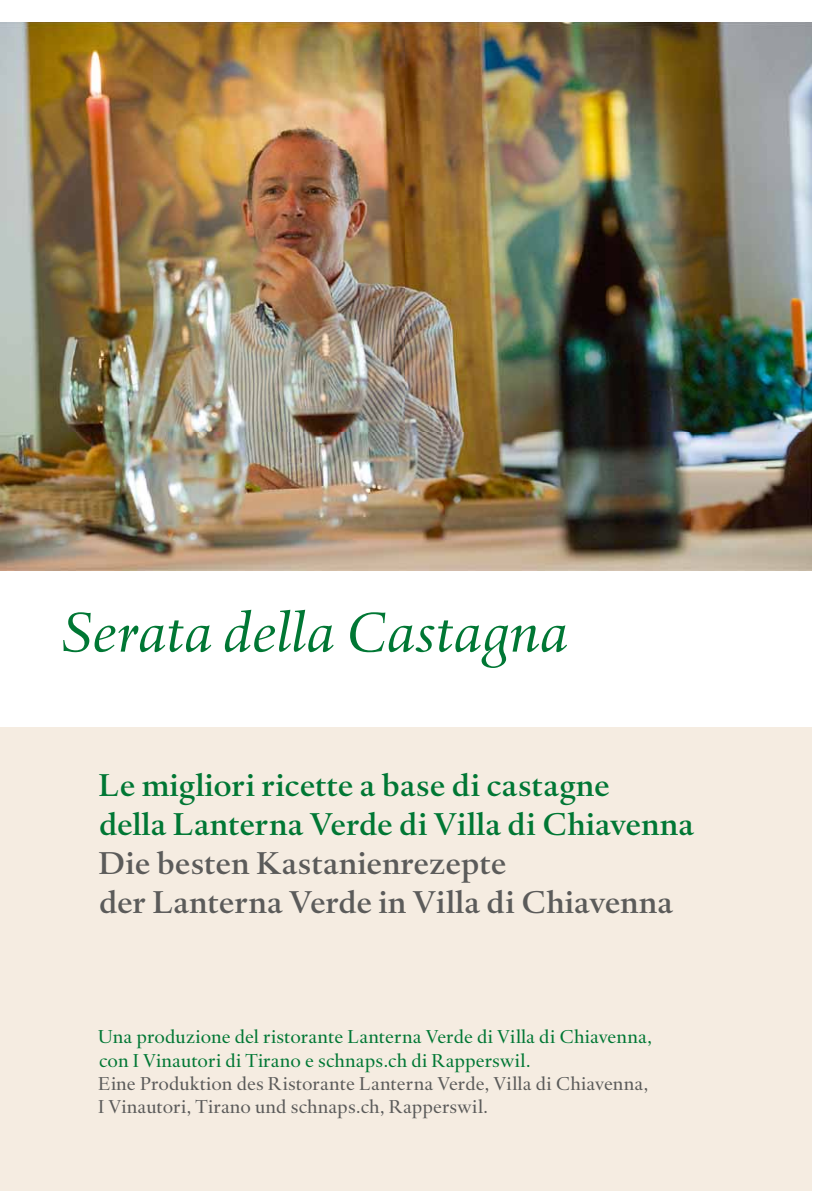
<style>
.page{position:relative;width:840px;height:1191px;background:#fff}
.page>*{position:absolute;margin:0;border:0;box-sizing:border-box;transform-origin:0 0}
.t1{font:italic 58px "Haarlemmer MT Std";letter-spacing:.02em;color:#007734}
.t2{font:500 32px/38.8px "Haarlemmer MT Std";color:#007734}
.t3{font:500 32px/38.8px "Haarlemmer MT Std";color:#5b5b5a}
.t4{font:19.2px/23.2px "Haarlemmer MT Std";letter-spacing:.005em;color:#007734}
.t5{font:19.2px/23.2px "Haarlemmer MT Std";letter-spacing:.005em;color:#5b5b5a}
</style>
<div class="page">
<div style="left:0;top:727px;width:811px;height:464px;background:#f5ece1"></div>
<img style="left:0;top:23px;width:811px;height:547px">
<h1 class="t1" style="left:60px;top:599px;width:508px">Serata della Castagna</h1>
<h2 class="t2" style="left:98px;top:766px;width:596px">Le migliori ricette a base di castagne<br>della Lanterna Verde di Villa di Chiavenna</h2>
<h2 class="t3" style="left:98px;top:844px;width:575px">Die besten Kastanienrezepte<br>der Lanterna Verde in Villa di Chiavenna</h2>
<p class="t4" style="left:98px;top:1025px;width:555px">Una produzione del ristorante Lanterna Verde di Villa di Chiavenna, con I Vinautori di Tirano e schnaps.ch di Rapperswil.</p>
<p class="t5" style="left:98px;top:1072px;width:551px">Eine Produktion des Ristorante Lanterna Verde, Villa di Chiavenna,<br>I Vinautori, Tirano und schnaps.ch, Rapperswil.</p>
</div>
